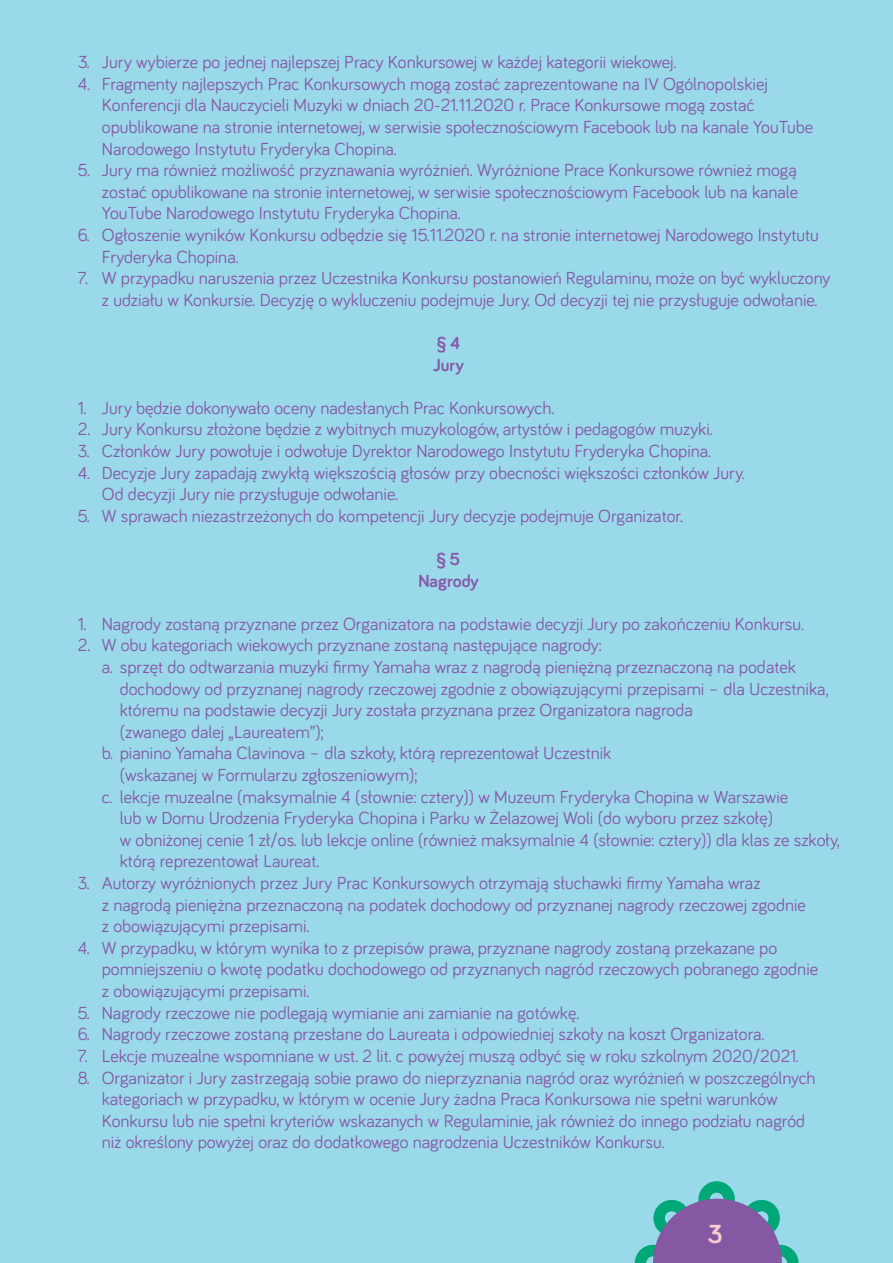
<style>
.page{position:relative;width:893px;height:1263px;background:#9ad9ea}
.page>*{position:absolute;margin:0;border:0;box-sizing:border-box;transform-origin:0 0}
.t1{font:700 27px "Bariol";color:#f8cbd0}
.t2{font:18px/21.6px "Bariol";color:#8559a5}
.t3{font:700 18px/21.6px "Bariol";color:#8559a5}
</style>
<div class="page">
<svg style="left:635px;top:1181px;width:163px;height:82px"></svg>
<p class="t2" style="left:78px;top:50px;width:600px">3. Jury wybierze po jednej najlepszej Pracy Konkursowej w każdej kategorii wiekowej.</p>
<p class="t2" style="left:102px;top:72px;width:713px;text-indent:-24px">4. Fragmenty najlepszych Prac Konkursowych mogą zostać zaprezentowane na IV Ogólnopolskiej Konferencji dla Nauczycieli Muzyki w dniach 20-21.11.2020 r. Prace Konkursowe mogą zostać opublikowane na stronie internetowej, w serwisie społecznościowym Facebook lub na kanale YouTube Narodowego Instytutu Fryderyka Chopina.</p>
<p class="t2" style="left:102px;top:158px;width:698px;text-align:justify;text-indent:-24px">5. Jury ma również możliwość przyznawania wyróżnień. Wyróżnione Prace Konkursowe również mogą zostać opublikowane na stronie internetowej, w serwisie społecznościowym Facebook lub na kanale YouTube Narodowego Instytutu Fryderyka Chopina.</p>
<p class="t2" style="left:102px;top:223px;width:718px;text-indent:-24px">6. Ogłoszenie wyników Konkursu odbędzie się 15.11.2020 r. na stronie internetowej Narodowego Instytutu<br>Fryderyka Chopina.</p>
<p class="t2" style="left:102px;top:266px;width:730px;text-indent:-24px">7. W przypadku naruszenia przez Uczestnika Konkursu postanowień Regulaminu, może on być wykluczony z udziału w Konkursie. Decyzję o wykluczeniu podejmuje Jury. Od decyzji tej nie przysługuje odwołanie.</p>
<p class="t3" style="left:433px;top:331px;width:32px">§ 4<br>Jury</p>
<p class="t2" style="left:78px;top:396px;width:478px">1. Jury będzie dokonywało oceny nadesłanych Prac Konkursowych.</p>
<p class="t2" style="left:78px;top:418px;width:636px">2. Jury Konkursu złożone będzie z wybitnych muzykologów, artystów i pedagogów muzyki.</p>
<p class="t2" style="left:78px;top:439px;width:635px">3. Członków Jury powołuje i odwołuje Dyrektor Narodowego Instytutu Fryderyka Chopina.</p>
<p class="t2" style="left:102px;top:461px;width:644px;text-indent:-24px">4. Decyzje Jury zapadają zwykłą większością głosów przy obecności większości członków Jury.<br>Od decyzji Jury nie przysługuje odwołanie.</p>
<p class="t2" style="left:78px;top:504px;width:607px">5. W sprawach niezastrzeżonych do kompetencji Jury decyzje podejmuje Organizator.</p>
<p class="t3" style="left:418px;top:547px;width:62px;text-align:center">§ 5<br>Nagrody</p>
<p class="t2" style="left:78px;top:612px;width:728px">1. Nagrody zostaną przyznane przez Organizatora na podstawie decyzji Jury po zakończeniu Konkursu.</p>
<p class="t2" style="left:78px;top:634px;width:525px">2. W obu kategoriach wiekowych przyznane zostaną następujące nagrody:</p>
<p class="t2" style="left:102px;top:655px;width:696px">a. sprzęt do odtwarzania muzyki firmy Yamaha wraz z nagrodą pieniężną przeznaczoną na podatek</p>
<p class="t2" style="left:120px;top:677px;width:710px">dochodowy od przyznanej nagrody rzeczowej zgodnie z obowiązującymi przepisami – dla Uczestnika,</p>
<p class="t2" style="left:120px;top:698px;width:574px">któremu na podstawie decyzji Jury została przyznana przez Organizatora nagroda</p>
<p class="t2" style="left:120px;top:720px;width:205px">(zwanego dalej „Laureatem”);</p>
<p class="t2" style="left:102px;top:742px;width:511px">b. pianino Yamaha Clavinova – dla szkoły, którą reprezentował Uczestnik</p>
<p class="t2" style="left:120px;top:763px;width:299px">(wskazanej w Formularzu zgłoszeniowym);</p>
<p class="t2" style="left:102px;top:785px;width:688px">c. lekcje muzealne (maksymalnie 4 (słownie: cztery)) w Muzeum Fryderyka Chopina w Warszawie</p>
<p class="t2" style="left:120px;top:806px;width:655px">lub w Domu Urodzenia Fryderyka Chopina i Parku w Żelazowej Woli (do wyboru przez szkołę)</p>
<p class="t2" style="left:120px;top:828px;width:721px">w obniżonej cenie 1 zł/os. lub lekcje online (również maksymalnie 4 (słownie: cztery)) dla klas ze szkoły,</p>
<p class="t2" style="left:120px;top:850px;width:201px">którą reprezentował Laureat.</p>
<p class="t2" style="left:102px;top:871px;width:706px;text-indent:-24px">3. Autorzy wyróżnionych przez Jury Prac Konkursowych otrzymają słuchawki firmy Yamaha wraz<br>z nagrodą pieniężna przeznaczoną na podatek dochodowy od przyznanej nagrody rzeczowej zgodnie z obowiązującymi przepisami.</p>
<p class="t2" style="left:102px;top:936px;width:718px;text-indent:-24px">4. W przypadku, w którym wynika to z przepisów prawa, przyznane nagrody zostaną przekazane po pomniejszeniu o kwotę podatku dochodowego od przyznanych nagród rzeczowych pobranego zgodnie z obowiązującymi przepisami.</p>
<p class="t2" style="left:78px;top:1001px;width:503px">5. Nagrody rzeczowe nie podlegają wymianie ani zamianie na gotówkę.</p>
<p class="t2" style="left:78px;top:1022px;width:688px">6. Nagrody rzeczowe zostaną przesłane do Laureata i odpowiedniej szkoły na koszt Organizatora.</p>
<p class="t2" style="left:78px;top:1044px;width:722px">7. Lekcje muzealne wspomniane w ust. 2 lit. c powyżej muszą odbyć się w roku szkolnym 2020/2021.</p>
<p class="t2" style="left:102px;top:1066px;width:715px;text-indent:-24px">8. Organizator i Jury zastrzegają sobie prawo do nieprzyznania nagród oraz wyróżnień w poszczególnych kategoriach w przypadku, w którym w ocenie Jury żadna Praca Konkursowa nie spełni warunków Konkursu lub nie spełni kryteriów wskazanych w Regulaminie, jak również do innego podziału nagród niż określony powyżej oraz do dodatkowego nagrodzenia Uczestników Konkursu.</p>
<h1 class="t1" style="left:707px;top:1215px;width:18px">3</h1>
</div>
